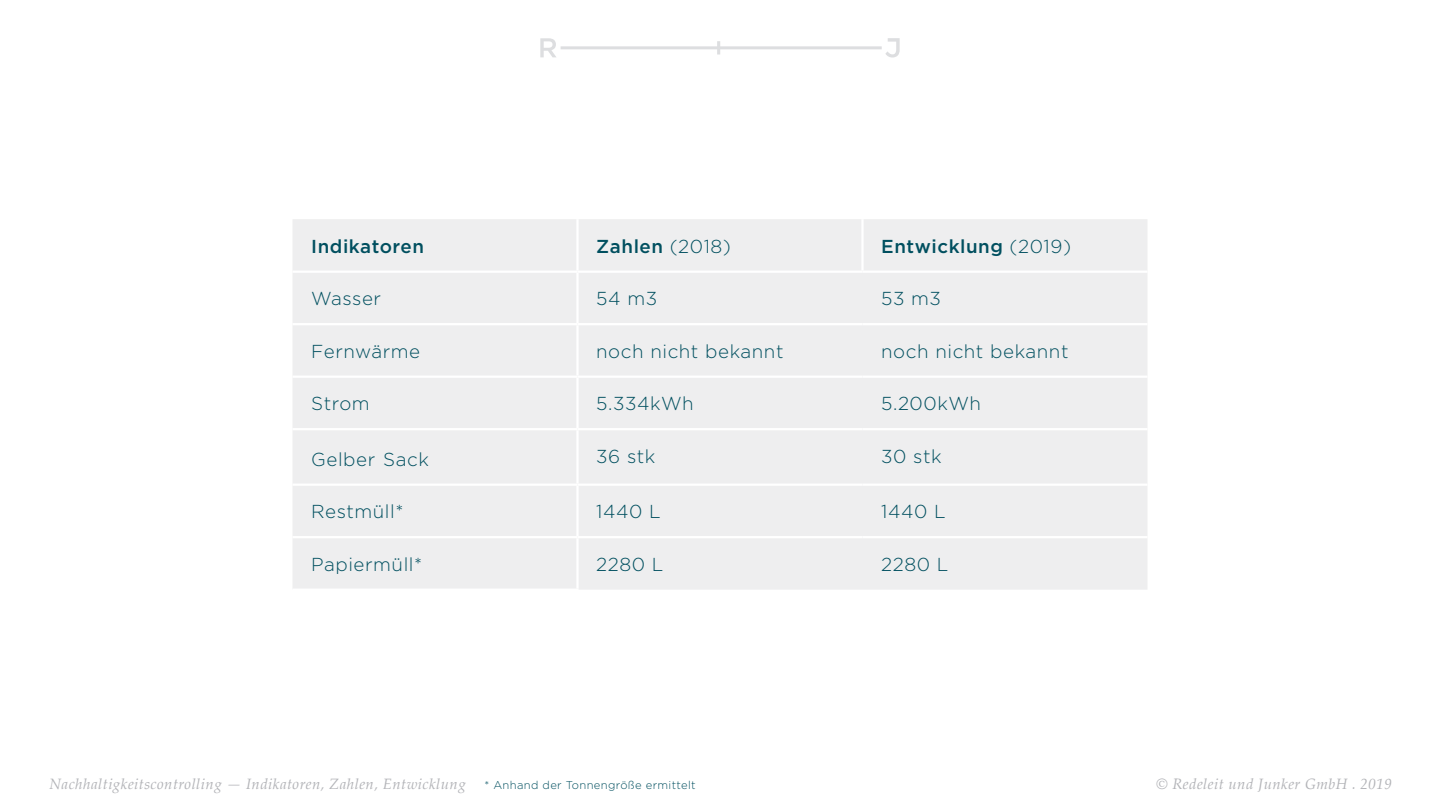
<style>
.page{position:relative;width:1440px;height:810px;background:#fff}
.page>*{position:absolute;margin:0;border:0;box-sizing:border-box;transform-origin:0 0}
.t1{font:300 18.75px "Gotham";letter-spacing:.03em;color:#004f5f}
.t2{font:500 18.75px "Gotham";letter-spacing:.03em;color:#004f5f}
.t3{font:italic 15px "Palatino";letter-spacing:.03em;color:#b2b3b7}
.t4{font:300 11.25px "Gotham";letter-spacing:.03em;color:#004f5f}
.s1{font-weight:300}
</style>
<div class="page">
<svg style="left:540px;top:38px;width:360px;height:20px"></svg>
<div style="left:293px;top:219px;width:854px;height:371px;background:#eeeeef"></div>
<hr style="left:576px;top:219px;width:3px;height:52px;background:#fff">
<hr style="left:861px;top:219px;width:3px;height:52px;background:#fff">
<hr style="left:578px;top:271px;width:284px;height:2px;background:#fff">
<hr style="left:576px;top:273px;width:3px;height:50px;background:#fff">
<hr style="left:862px;top:271px;width:286px;height:2px;background:#fff">
<hr style="left:578px;top:323px;width:284px;height:2px;background:#fff">
<hr style="left:576px;top:325px;width:3px;height:51px;background:#fff">
<hr style="left:862px;top:323px;width:286px;height:2px;background:#fff">
<hr style="left:578px;top:376px;width:284px;height:2px;background:#fff">
<hr style="left:576px;top:378px;width:3px;height:50px;background:#fff">
<hr style="left:862px;top:376px;width:286px;height:2px;background:#fff">
<hr style="left:578px;top:428px;width:284px;height:2px;background:#fff">
<hr style="left:576px;top:430px;width:3px;height:54px;background:#fff">
<hr style="left:862px;top:428px;width:286px;height:2px;background:#fff">
<hr style="left:578px;top:484px;width:284px;height:2px;background:#fff">
<hr style="left:576px;top:486px;width:3px;height:50px;background:#fff">
<hr style="left:862px;top:484px;width:286px;height:2px;background:#fff">
<hr style="left:578px;top:536px;width:284px;height:2px;background:#fff">
<hr style="left:576px;top:538px;width:3px;height:51px;background:#fff">
<hr style="left:862px;top:536px;width:286px;height:2px;background:#fff">
<hr style="left:292px;top:271px;width:286px;height:2px;background:#fff">
<hr style="left:292px;top:323px;width:286px;height:2px;background:#fff">
<hr style="left:292px;top:376px;width:286px;height:2px;background:#fff">
<hr style="left:292px;top:428px;width:286px;height:2px;background:#fff">
<hr style="left:292px;top:484px;width:286px;height:2px;background:#fff">
<hr style="left:292px;top:536px;width:286px;height:2px;background:#fff">
<hr style="left:292px;top:589px;width:287px;height:2px;background:#fff">
<p class="t2" style="left:311px;top:234px;width:114px">Indikatoren</p>
<p class="t2" style="left:596px;top:234px;width:136px">Zahlen <span class="s1">(2018)</span></p>
<p class="t2" style="left:881px;top:234px;width:191px">Entwicklung <span class="s1">(2019)</span></p>
<p class="t1" style="left:311px;top:287px;width:71px">Wasser</p>
<p class="t1" style="left:596px;top:287px;width:62px">54 m3</p>
<p class="t1" style="left:881px;top:287px;width:61px">53 m3</p>
<p class="t1" style="left:311px;top:339px;width:110px">Fernwärme</p>
<p class="t1" style="left:596px;top:339px;width:189px">noch nicht bekannt</p>
<p class="t1" style="left:881px;top:339px;width:189px">noch nicht bekannt</p>
<p class="t1" style="left:311px;top:392px;width:60px">Strom</p>
<p class="t1" style="left:596px;top:392px;width:99px">5.334kWh</p>
<p class="t1" style="left:881px;top:392px;width:101px">5.200kWh</p>
<p class="t1" style="left:311px;top:447px;width:119px">Gelber Sack</p>
<p class="t1" style="left:596px;top:444px;width:61px">36 stk</p>
<p class="t1" style="left:881px;top:444px;width:62px">30 stk</p>
<p class="t1" style="left:311px;top:500px;width:94px">Restmüll*</p>
<p class="t1" style="left:596px;top:500px;width:66px">1440 L</p>
<p class="t1" style="left:881px;top:500px;width:66px">1440 L</p>
<p class="t1" style="left:311px;top:552px;width:112px">Papiermüll*</p>
<p class="t1" style="left:596px;top:552px;width:69px">2280 L</p>
<p class="t1" style="left:881px;top:552px;width:69px">2280 L</p>
<p class="t3" style="left:49px;top:772px;width:418px">Nachhaltigkeitscontrolling — Indikatoren, Zahlen, Entwicklung</p>
<p class="t4" style="left:484px;top:778px;width:213px">* Anhand der Tonnengröße ermittelt</p>
<p class="t3" style="left:1156px;top:772px;width:237px">© Redeleit und Junker GmbH . 2019</p>
</div>
